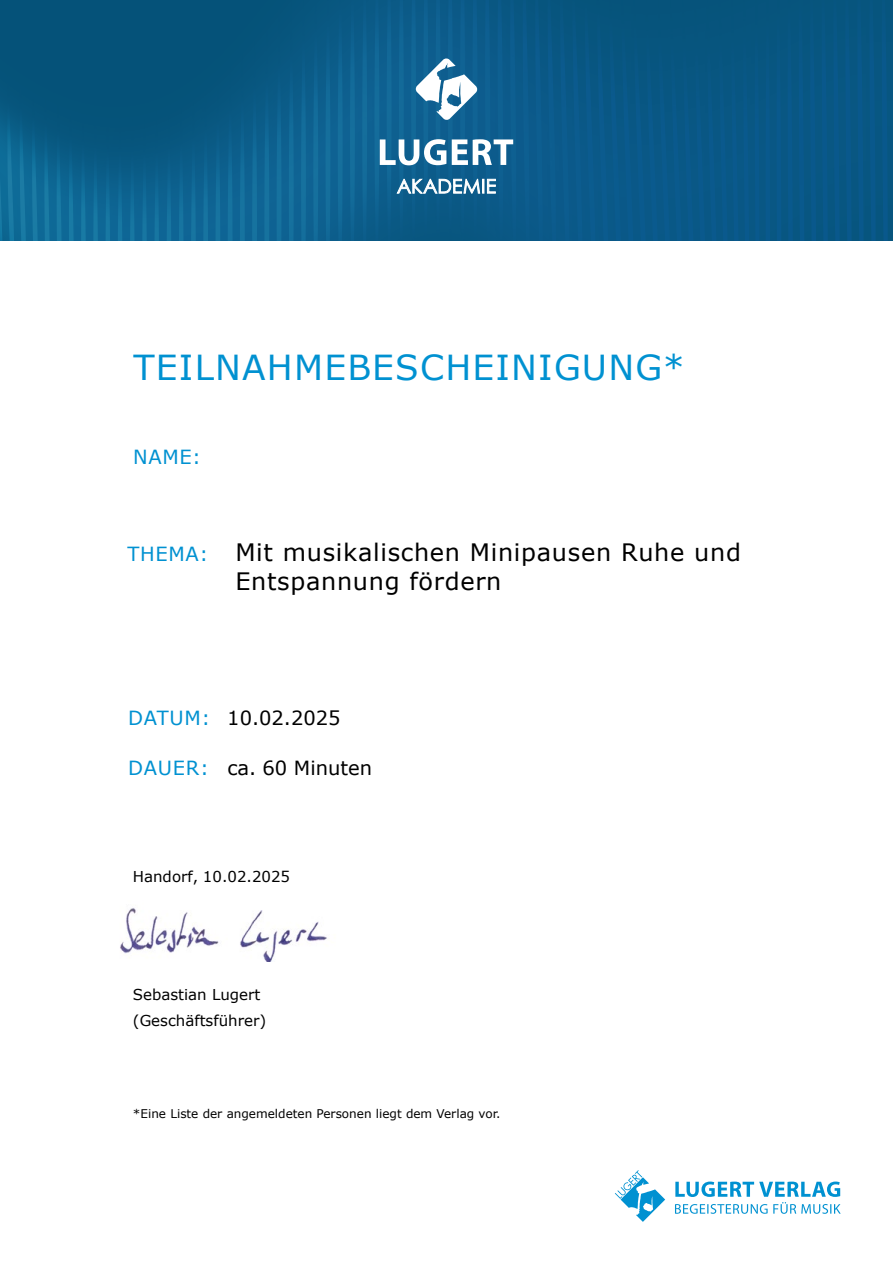
<style>
.page{position:relative;width:893px;height:1263px;background:#fff}
.page>*{position:absolute;margin:0;border:0;box-sizing:border-box;transform-origin:0 0}
.t1{font:34.5px "Verdana";letter-spacing:.035em;color:#0091d1}
.t2{font:24px/28.8px "Verdana";letter-spacing:.03em;color:#000}
.t3{font:19.5px "Verdana";color:#000}
.t4{font:19.5px "Verdana";color:#0091d1}
.t5{font:15px/25.5px "Verdana";color:#000}
.t6{font:12px "Verdana";color:#000}
.s1{font-size:19.5px;color:#0091d1}
.s2{color:#0091d1}
</style>
<div class="page">
<svg style="left:0;top:0;width:893px;height:240px"></svg>
<img style="left:0;top:48px;width:3px;height:192px">
<img style="left:7px;top:53px;width:8px;height:187px">
<img style="left:20px;top:59px;width:7px;height:181px">
<img style="left:32px;top:65px;width:6px;height:175px">
<img style="left:44px;top:70px;width:6px;height:170px">
<img style="left:57px;top:76px;width:5px;height:164px">
<img style="left:69px;top:81px;width:5px;height:159px">
<img style="left:81px;top:86px;width:5px;height:154px">
<img style="left:93px;top:90px;width:5px;height:150px">
<img style="left:105px;top:93px;width:5px;height:147px">
<img style="left:118px;top:95px;width:4px;height:145px">
<img style="left:130px;top:96px;width:5px;height:144px">
<img style="left:142px;top:96px;width:5px;height:144px">
<img style="left:154px;top:94px;width:5px;height:146px">
<img style="left:167px;top:90px;width:4px;height:150px">
<img style="left:179px;top:85px;width:5px;height:155px">
<img style="left:191px;top:79px;width:5px;height:161px">
<img style="left:203px;top:71px;width:5px;height:169px">
<img style="left:215px;top:62px;width:5px;height:178px">
<img style="left:228px;top:52px;width:5px;height:188px">
<img style="left:240px;top:42px;width:5px;height:198px">
<img style="left:252px;top:31px;width:5px;height:209px">
<img style="left:264px;top:19px;width:5px;height:221px">
<img style="left:277px;top:7px;width:4px;height:233px">
<img style="left:289px;top:0;width:5px;height:240px">
<img style="left:301px;top:0;width:5px;height:240px">
<img style="left:313px;top:0;width:5px;height:240px">
<img style="left:326px;top:0;width:4px;height:240px">
<img style="left:338px;top:0;width:5px;height:240px">
<img style="left:350px;top:0;width:5px;height:240px">
<img style="left:362px;top:0;width:5px;height:240px">
<img style="left:374px;top:0;width:5px;height:240px">
<img style="left:387px;top:0;width:5px;height:240px">
<img style="left:399px;top:0;width:5px;height:240px">
<img style="left:411px;top:0;width:5px;height:240px">
<img style="left:423px;top:0;width:5px;height:240px">
<img style="left:436px;top:0;width:4px;height:240px">
<img style="left:448px;top:0;width:5px;height:240px">
<img style="left:460px;top:0;width:5px;height:240px">
<img style="left:473px;top:0;width:5px;height:240px">
<img style="left:485px;top:0;width:5px;height:240px">
<img style="left:498px;top:0;width:5px;height:240px">
<img style="left:510px;top:0;width:6px;height:240px">
<img style="left:523px;top:0;width:6px;height:240px">
<img style="left:535px;top:0;width:8px;height:240px">
<img style="left:547px;top:0;width:9px;height:240px">
<img style="left:560px;top:0;width:10px;height:240px">
<img style="left:572px;top:0;width:36px;height:240px">
<img style="left:608px;top:0;width:13px;height:240px">
<img style="left:621px;top:0;width:12px;height:240px">
<img style="left:633px;top:0;width:12px;height:240px">
<img style="left:645px;top:0;width:12px;height:240px">
<img style="left:657px;top:0;width:12px;height:240px">
<img style="left:669px;top:0;width:13px;height:240px">
<img style="left:682px;top:0;width:12px;height:240px">
<img style="left:694px;top:0;width:12px;height:240px">
<img style="left:706px;top:0;width:13px;height:240px">
<img style="left:719px;top:0;width:22px;height:240px">
<div style="left:743px;top:0;width:7px;height:240px;background:#095785"></div>
<img style="left:755px;top:0;width:4px;height:240px">
<img style="left:766px;top:0;width:4px;height:240px">
<img style="left:777px;top:0;width:4px;height:240px">
<img style="left:788px;top:0;width:5px;height:240px">
<img style="left:799px;top:0;width:5px;height:240px">
<img style="left:810px;top:0;width:6px;height:240px">
<img style="left:822px;top:0;width:6px;height:240px">
<div style="left:833px;top:0;width:7px;height:240px;background:#095787"></div>
<div style="left:845px;top:0;width:7px;height:240px;background:#095787"></div>
<img style="left:857px;top:0;width:7px;height:240px">
<img style="left:869px;top:0;width:7px;height:240px">
<img style="left:882px;top:0;width:6px;height:240px">
<svg style="left:380px;top:139px;width:133px;height:26px"></svg>
<svg style="left:415px;top:58px;width:63px;height:62px"></svg>
<svg style="left:397px;top:179px;width:99px;height:15px"></svg>
<svg style="left:615px;top:1170px;width:50px;height:52px"></svg>
<svg style="left:675px;top:1181px;width:166px;height:33px"></svg>
<img style="left:120px;top:908px;width:207px;height:53px">
<h1 class="t1" style="left:133px;top:344px;width:553px">TEILNAHMEBESCHEINIGUNG*</h1>
<p class="t4" style="left:133px;top:444px;width:69px">NAME:</p>
<p class="t2" style="left:235px;top:538px;width:507px;text-indent:-108px"><span class="s1">THEMA:</span> Mit musikalischen Minipausen Ruhe und<br>Entspannung fördern</p>
<p class="t3" style="left:128px;top:705px;width:214px"><span class="s2">DATUM:</span> 10.02.2025</p>
<p class="t3" style="left:128px;top:755px;width:245px"><span class="s2">DAUER:</span> ca. 60 Minuten</p>
<p class="t5" style="left:133px;top:864px;width:159px">Handorf, 10.02.2025</p>
<p class="t5" style="left:133px;top:982px;width:135px">Sebastian Lugert (Geschäftsführer)</p>
<p class="t6" style="left:133px;top:1105px;width:369px">*Eine Liste der angemeldeten Personen liegt dem Verlag vor.</p>
</div>
